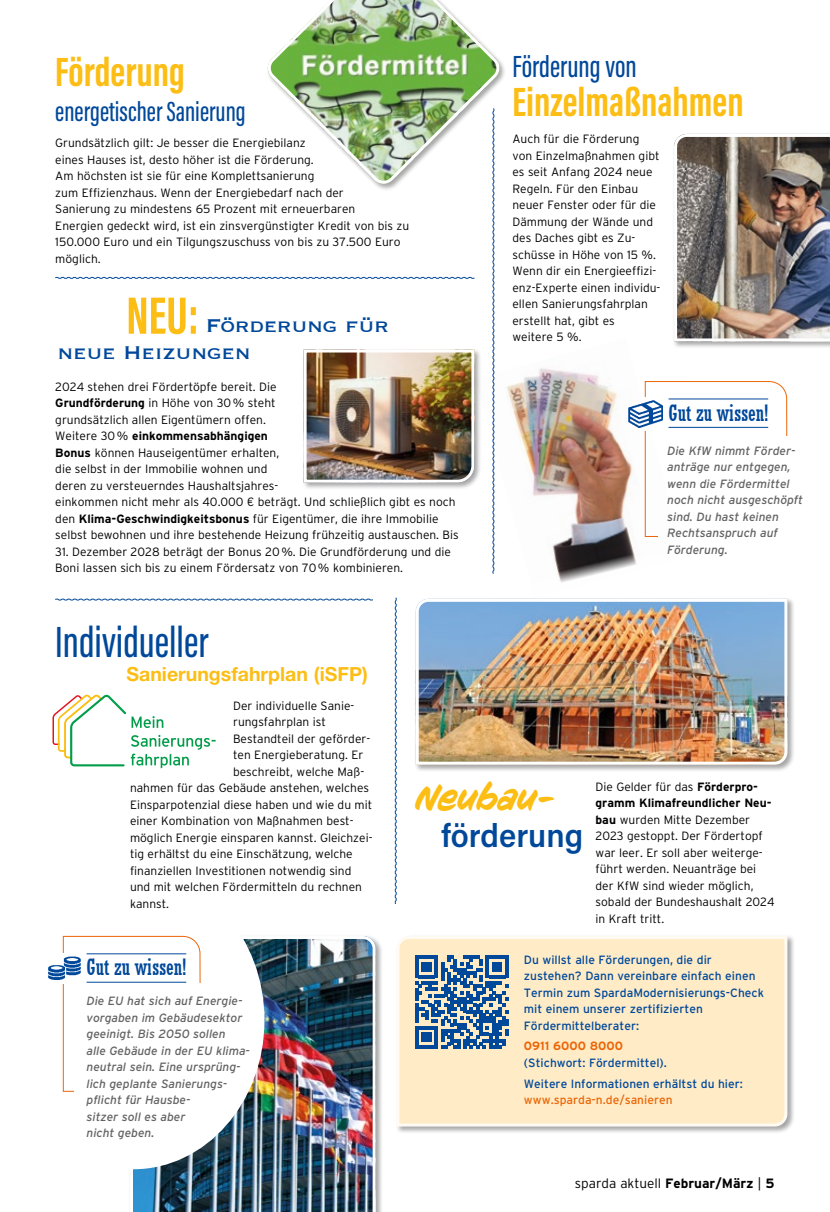
<style>
.page{position:relative;width:830px;height:1212px;background:#fff}
.page>*{position:absolute;margin:0;border:0;box-sizing:border-box;transform-origin:0 0}
.t1{font:700 54px "Acumin Pro Extra Cond";color:#fcbe15}
.t2{font:500 45px "Acumin Pro Extra Cond";color:#00489a}
.t3{font:700 42px "Acumin Pro Extra Cond";color:#fcbe15}
.t4{font:italic 36px "CC Sign Language";letter-spacing:-.01em;color:#fcbe15}
.t5{font:33px "Acumin Variable Concept";color:#00489a}
.t6{font:500 31.5px "Acumin Pro Extra Cond";color:#00489a}
.t7{font:500 28.5px "Acumin Pro Extra Cond";color:#00489a}
.t8{font:24px "Copperplate";letter-spacing:-.01em;color:#00489a}
.t9{font:condensed 22.5px "Rockwell Nova";color:#00489a}
.t10{font:700 19.5px "Helvetica Neue LT Pro";color:#fcbe15}
.t11{font:300 13.5px "Interstate";color:#000}
.t12{font:300 12px/16.5px "Interstate";color:#000}
.t13{font:italic 12px/16.5px "Interstate";color:#646363}
.t14{font:12px/16.5px "Interstate";color:#00489a}
.s1{font-weight:700}
.s2{font-weight:700;color:#ec6608}
.s3{color:#ec6608}
</style>
<div class="page">
<div style="left:128px;top:934px;width:255px;height:278px;background:#000;opacity:.35"></div>
<img style="left:128px;top:934px;width:249px;height:278px">
<div style="left:2px;top:871px;width:262px;height:298px;background:#fff;border-radius:50%"></div>
<div style="left:394px;top:934px;width:400px;height:200px;background:#000;opacity:.35"></div>
<svg style="left:395px;top:934px;width:393px;height:194px;background:#fdecc8"></svg>
<svg style="left:492px;top:191px;width:2px;height:147px"></svg>
<svg style="left:394px;top:597px;width:3px;height:307px"></svg>
<svg style="left:55px;top:277px;width:419px;height:2px"></svg>
<svg style="left:55px;top:598px;width:318px;height:3px"></svg>
<img style="left:268px;top:0;width:235px;height:188px">
<div style="left:672px;top:132px;width:157px;height:217px;background:#000;opacity:.35"></div>
<img style="left:672px;top:132px;width:157px;height:211px">
<div style="left:414px;top:597px;width:380px;height:175px;background:#000;opacity:.35"></div>
<img style="left:414px;top:597px;width:374px;height:169px">
<svg style="left:684px;top:381px;width:103px;height:55px"></svg>
<div style="left:631px;top:397px;width:59px;height:33px;background:#fff"></div>
<hr style="left:668px;top:399px;width:99px;height:1px;background:#00489a">
<hr style="left:668px;top:427px;width:99px;height:1px;background:#00489a">
<svg style="left:62px;top:936px;width:139px;height:156px"></svg>
<div style="left:49px;top:953px;width:60px;height:27px;background:#fff"></div>
<hr style="left:86px;top:953px;width:100px;height:1px;background:#00489a">
<hr style="left:86px;top:982px;width:100px;height:1px;background:#00489a">
<img style="left:48px;top:956px;width:33px;height:27px">
<div style="left:302px;top:348px;width:179px;height:142px;background:#000;opacity:.35"></div>
<img style="left:302px;top:348px;width:173px;height:136px">
<svg style="left:415px;top:956px;width:93px;height:92px;background:#6589ab"></svg>
<svg style="left:52px;top:694px;width:163px;height:74px"></svg>
<div style="left:74px;top:983px;width:171px;height:109px;background:#fff"></div>
<img style="left:475px;top:338px;width:209px;height:260px">
<p class="t3" style="left:55px;top:46px;width:131px">Förderung</p>
<p class="t7" style="left:55px;top:94px;width:192px">energetischer Sanierung</p>
<p class="t12" style="left:55px;top:135px;width:355px">Grundsätzlich gilt: Je besser die Energiebilanz<br>eines Hauses ist, desto höher ist die Förderung.<br>Am höchsten ist sie für eine Komplettsanierung<br>zum Effizienzhaus. Wenn der Energiebedarf nach der<br>Sanierung zu mindestens 65 Prozent mit erneuerbaren<br>Energien gedeckt wird, ist ein zinsvergünstigter Kredit von bis zu 150.000 Euro und ein Tilgungszuschuss von bis zu 37.500 Euro möglich.</p>
<p class="t1" style="left:126px;top:282px;width:74px">NEU:</p>
<p class="t8" style="left:206px;top:310px;width:184px">Förderung für</p>
<p class="t8" style="left:57px;top:337px;width:195px">neue Heizungen</p>
<p class="t12" style="left:55px;top:378px;width:405px">2024 stehen drei Fördertöpfe bereit. Die<br><span class="s1">Grundförderung</span> in Höhe von 30% steht<br>grundsätzlich allen Eigentümern offen.<br>Weitere 30% <span class="s1">einkommensabhängigen<br>Bonus</span> können Hauseigentümer erhalten,<br>die selbst in der Immobilie wohnen und<br>deren zu versteuerndes Haushaltsjahres-<br>einkommen nicht mehr als 40.000 € beträgt. Und schließlich gibt es noch den <span class="s1">Klima-Geschwindigkeitsbonus</span> für Eigentümer, die ihre Immobilie selbst bewohnen und ihre bestehende Heizung frühzeitig austauschen. Bis</p>
<p class="t12" style="left:55px;top:543px;width:397px">31. Dezember 2028 beträgt der Bonus 20%. Die Grundförderung und die<br>Boni lassen sich bis zu einem Fördersatz von 70% kombinieren.</p>
<p class="t2" style="left:55px;top:615px;width:155px">Individueller</p>
<p class="t10" style="left:126px;top:662px;width:243px">Sanierungsfahrplan (iSFP)</p>
<p class="t6" style="left:512px;top:48px;width:126px">Förderung von</p>
<p class="t3" style="left:512px;top:76px;width:232px">Einzelmaßnahmen</p>
<p class="t12" style="left:512px;top:131px;width:149px">Auch für die Förderung von Einzelmaßnahmen gibt es seit Anfang 2024 neue<br>Regeln. Für den Einbau neuer Fenster oder für die<br>Dämmung der Wände und des Daches gibt es Zu&shy;schüsse in Höhe von 15 %.<br>Wenn dir ein Energieeffizi&shy;enz-Experte einen individu&shy;ellen Sanierungsfahrplan erstellt hat, gibt es<br>weitere 5 %.</p>
<p class="t9" style="left:668px;top:400px;width:101px">Gut zu wissen!</p>
<p class="t13" style="left:667px;top:442px;width:137px">Die KfW nimmt Förder&shy;anträge nur entgegen, wenn die Fördermittel noch nicht ausgeschöpft sind. Du hast keinen<br>Rechtsanspruch auf<br>Förderung.</p>
<p class="t12" style="left:233px;top:697px;width:123px">Der individuelle Sanie-</p>
<p class="t12" style="left:233px;top:713px;width:94px">rungsfahrplan ist</p>
<p class="t12" style="left:233px;top:730px;width:139px">Bestandteil der geförder-</p>
<p class="t12" style="left:233px;top:746px;width:132px">ten Energieberatung. Er</p>
<p class="t12" style="left:233px;top:763px;width:132px">beschreibt, welche Maß-</p>
<p class="t12" style="left:130px;top:779px;width:240px">nahmen für das Gebäude anstehen, welches</p>
<p class="t12" style="left:130px;top:796px;width:244px">Einsparpotenzial diese haben und wie du mit</p>
<p class="t12" style="left:130px;top:812px;width:225px">einer Kombination von Maßnahmen best-</p>
<p class="t12" style="left:130px;top:829px;width:244px">möglich Energie einsparen kannst. Gleichzei-</p>
<p class="t12" style="left:130px;top:845px;width:224px">tig erhältst du eine Einschätzung, welche</p>
<p class="t12" style="left:130px;top:862px;width:223px">finanziellen Investitionen notwendig sind</p>
<p class="t12" style="left:130px;top:878px;width:233px">und mit welchen Fördermitteln du rechnen</p>
<p class="t12" style="left:130px;top:895px;width:41px">kannst.</p>
<p class="t9" style="left:86px;top:954px;width:101px">Gut zu wissen!</p>
<p class="t13" style="left:86px;top:992px;width:165px">Die EU hat sich auf Energie&shy;vorgaben im Gebäudesektor geeinigt. Bis 2050 sollen<br>alle Gebäude in der EU klima&shy;neutral sein. Eine ursprüng&shy;lich geplante Sanierungs&shy;pflicht für Hausbe-<br>sitzer soll es aber<br>nicht geben.</p>
<p class="t4" style="left:415px;top:778px;width:142px">Neubau-</p>
<p class="t5" style="left:441px;top:813px;width:143px">förderung</p>
<p class="t12" style="left:595px;top:778px;width:180px">Die Gelder für das <span class="s1">Förderpro&shy;gramm Klimafreundlicher Neu&shy;bau</span> wurden Mitte Dezember<br>2023 gestoppt. Der Fördertopf war leer. Er soll aber weiterge&shy;führt werden. Neuanträge bei der KfW sind wieder möglich, sobald der Bundeshaushalt 2024 in Kraft tritt.</p>
<p class="t14" style="left:523px;top:951px;width:242px">Du willst alle Förderungen, die dir zustehen? Dann vereinbare einfach einen Termin zum SpardaModernisierungs-Check mit einem unserer zertifizierten Fördermittelberater:</p>
<p class="t14" style="left:523px;top:1038px;width:144px"><span class="s2">0911 6000 8000 </span>(Stichwort: Fördermittel).</p>
<p class="t14" style="left:523px;top:1075px;width:220px">Weitere Informationen erhältst du hier: <span class="s3">www.sparda-n.de/sanieren</span></p>
<p class="t11" style="left:574px;top:1175px;width:201px">sparda aktuell <span class="s1">Februar/März</span> | <span class="s1">5</span></p>
</div>
